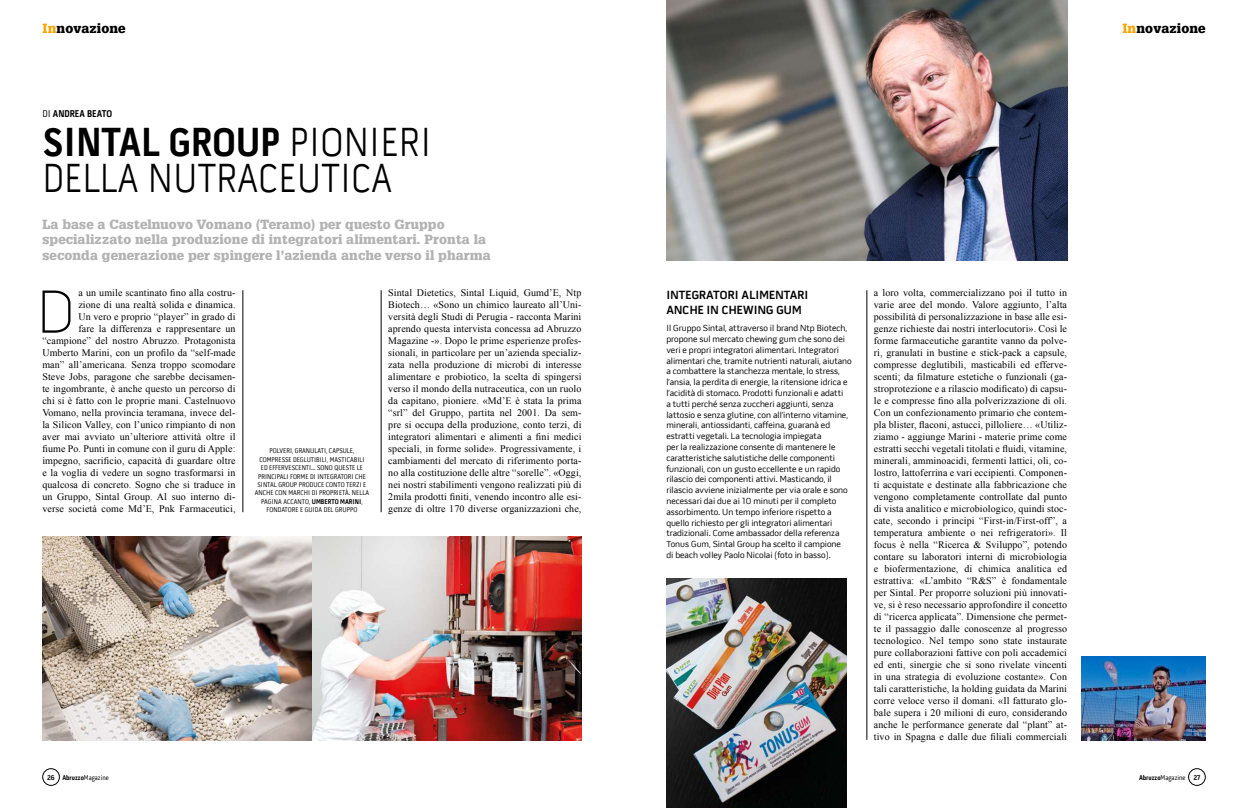
<style>
.page{position:relative;width:1248px;height:808px;background:#fff}
.page>*{position:absolute;margin:0;border:0;box-sizing:border-box;transform-origin:0 0}
.t1{font:100 62px "Pill Gothic 600 mg";color:#000}
.t2{font:300 41px/36px "Pill Gothic 300 mg";color:#000}
.t3{font:900 13px/15.6px "Glypha";letter-spacing:.01em;color:#b3b2b2}
.t4{font:900 13px "Glypha";letter-spacing:.01em;color:#000}
.t5{font:700 12px/14.4px "Pill Gothic 600 mg";letter-spacing:.01em;color:#000}
.t6{font:10px/12px "Times New Roman";letter-spacing:.01em;color:#000;text-align:justify}
.t7{font:700 10px "Pill Gothic 300 mg";color:#000}
.t8{font:9px/10.8px "Pill Gothic 600 mg";color:#000}
.t9{font:7px/8.4px "Pill Gothic 300 mg";color:#000;text-align:center}
.s1{color:#f7a600}
.s2{font-weight:400}
.s3{font-weight:700}
.s4{font-family:"Pill Gothic 600 mg";font-weight:700}
</style>
<div class="page">
<div style="left:43px;top:768px;width:17px;height:17px;border:1px solid #000;border-radius:50%"></div>
<div style="left:1188px;top:768px;width:17px;height:17px;border:1px solid #000;border-radius:50%"></div>
<img style="left:42px;top:536px;width:539px;height:204px">
<img style="left:666px;top:578px;width:180px;height:230px">
<img style="left:666px;top:0;width:401px;height:260px">
<hr style="left:866px;top:290px;width:1px;height:450px;background:#000">
<hr style="left:381px;top:290px;width:1px;height:222px;background:#000">
<hr style="left:242px;top:290px;width:1px;height:222px;background:#000">
<img style="left:1081px;top:656px;width:124px;height:84px">
<h3 class="t4" style="left:43px;top:21px;width:84px"><span class="s1">In</span>novazione</h3>
<h3 class="t4" style="left:1122px;top:21px;width:84px"><span class="s1">In</span>novazione</h3>
<p class="t7" style="left:42px;top:108px;width:71px"><span class="s2">DI</span> ANDREA BEATO</p>
<h2 class="t2" style="left:42px;top:125px;width:390px"><span class="s3">SINTAL GROUP</span> PIONIERI<br>DELLA NUTRACEUTICA</h2>
<h3 class="t3" style="left:43px;top:216px;width:450px">La base a Castelnuovo Vomano (Teramo) per questo Gruppo specializzato nella produzione di integratori alimentari. Pronta la seconda generazione per spingere l’azienda anche verso il pharma</h3>
<p class="t6" style="left:42px;top:287px;width:195px;text-align:right">a un umile scantinato fino alla costru-<br>zione di una realtà solida e dinamica.<br>Un vero e proprio “player” in grado di<br>fare la differenza e rappresentare un “campione” del nostro Abruzzo. Protagonista Umberto Marini, con un profilo da “self-made man” all’americana. Senza troppo scomodare Steve Jobs, paragone che sarebbe decisamen&shy;te ingombrante, è anche questo un percorso di chi si è fatto con le proprie mani. Castelnuovo Vomano, nella provincia teramana, invece del&shy;la Silicon Valley, con l’unico rimpianto di non aver mai avviato un’ulteriore attività oltre il fiume Po. Punti in comune con il guru di Apple: impegno, sacrificio, capacità di guardare oltre e la voglia di vedere un sogno trasformarsi in qualcosa di concreto. Sogno che si traduce in un Gruppo, Sintal Group. Al suo interno di&shy;verse società come Md’E, Pnk Farmaceutici,</p>
<p class="t6" style="left:388px;top:287px;width:195px">Sintal Dietetics, Sintal Liquid, Gumd’E, Ntp Biotech… «Sono un chimico laureato all’Uni&shy;versità degli Studi di Perugia - racconta Marini aprendo questa intervista concessa ad Abruzzo Magazine -». Dopo le prime esperienze profes&shy;sionali, in particolare per un’azienda specializ&shy;zata nella produzione di microbi di interesse alimentare e probiotico, la scelta di spingersi verso il mondo della nutraceutica, con un ruolo da capitano, pioniere. «Md’E è stata la prima “srl” del Gruppo, partita nel 2001. Da sem&shy;pre si occupa della produzione, conto terzi, di integratori alimentari e alimenti a fini medici speciali, in forme solide». Progressivamente, i cambiamenti del mercato di riferimento porta&shy;no alla costituzione delle altre “sorelle”. «Oggi, nei nostri stabilimenti vengono realizzati più di 2mila prodotti finiti, venendo incontro alle esi&shy;genze di oltre 170 diverse organizzazioni che,</p>
<h1 class="t1" style="left:37px;top:276px;width:39px">D</h1>
<p class="t9" style="left:255px;top:447px;width:116px">POLVERI, GRANULATI, CAPSULE, COMPRESSE DEGLUTIBILI, MASTICABILI<br>ED EFFERVESCENTI… SONO QUESTE LE PRINCIPALI FORME DI INTEGRATORI CHE SINTAL GROUP PRODUCE CONTO TERZI E ANCHE CON MARCHI DI PROPRIETÀ. NELLA PAGINA ACCANTO, <span class="s3">UMBERTO MARINI</span>, FONDATORE E GUIDA DEL GRUPPO</p>
<p class="t5" style="left:666px;top:288px;width:144px">INTEGRATORI ALIMENTARI<br>ANCHE IN CHEWING GUM</p>
<p class="t8" style="left:666px;top:323px;width:187px">Il Gruppo Sintal, attraverso il brand Ntp Biotech, propone sul mercato chewing gum che sono dei veri e propri integratori alimentari. Integratori alimentari che, tramite nutrienti naturali, aiutano a combattere la stanchezza mentale, lo stress, l’ansia, la perdita di energie, la ritensione idrica e l’acidità di stomaco. Prodotti funzionali e adatti<br>a tutti perché senza zuccheri aggiunti, senza lattosio e senza glutine, con all’interno vitamine, minerali, antiossidanti, caffeina, guaranà ed estratti vegetali. La tecnologia impiegata<br>per la realizzazione consente di mantenere le caratteristiche salutistiche delle componenti funzionali, con un gusto eccellente e un rapido rilascio dei componenti attivi. Masticando, il rilascio avviene inizialmente per via orale e sono necessari dai due ai 10 minuti per il completo assorbimento. Un tempo inferiore rispetto a quello richiesto per gli integratori alimentari tradizionali. Come ambassador della referenza Tonus Gum, Sintal Group ha scelto il campione<br>di beach volley Paolo Nicolai (foto in basso).</p>
<p class="t6" style="left:873px;top:287px;width:195px">a loro volta, commercializzano poi il tutto in varie aree del mondo. Valore aggiunto, l’alta possibilità di personalizzazione in base alle esi&shy;genze richieste dai nostri interlocutori». Così le forme farmaceutiche garantite vanno da polve&shy;ri, granulati in bustine e stick-pack a capsule, compresse deglutibili, masticabili ed efferve&shy;scenti; da filmature estetiche o funzionali (ga&shy;stroprotezione e a rilascio modificato) di capsu&shy;le e compresse fino alla polverizzazione di oli.<br>Con un confezionamento primario che contem&shy;pla blister, flaconi, astucci, pilloliere… «Utiliz&shy;ziamo - aggiunge Marini - materie prime come estratti secchi vegetali titolati e fluidi, vitamine, minerali, amminoacidi, fermenti lattici, oli, co&shy;lostro, lattoferrina e vari eccipienti. Componen&shy;ti acquistate e destinate alla fabbricazione che vengono completamente controllate dal punto di vista analitico e microbiologico, quindi stoc&shy;cate, secondo i principi “First-in/First-off”, a temperatura ambiente o nei refrigeratori». Il focus è nella “Ricerca &amp; Sviluppo”, potendo contare su laboratori interni di microbiologia e biofermentazione, di chimica analitica ed estrattiva: «L’ambito “R&amp;S” è fondamentale per Sintal. Per proporre soluzioni più innovati&shy;ve, si è reso necessario approfondire il concetto di “ricerca applicata”. Dimensione che permet&shy;te il passaggio dalle conoscenze al progresso tecnologico. Nel tempo sono state instaurate pure collaborazioni fattive con poli accademici ed enti, sinergie che si sono rivelate vincenti in una strategia di evoluzione costante». Con tali caratteristiche, la holding guidata da Marini corre veloce verso il domani. «Il fatturato glo&shy;bale supera i 20 milioni di euro, considerando anche le performance generate dal “plant” at&shy;tivo in Spagna e dalle due filiali commerciali</p>
<p class="t9" style="left:47px;top:773px;width:63px"><span class="s4">26</span> <span class="s3">Abruzzo</span>Magazine</p>
<p class="t9" style="left:1138px;top:773px;width:63px"><span class="s3">Abruzzo</span>Magazine <span class="s4">27</span></p>
</div>
